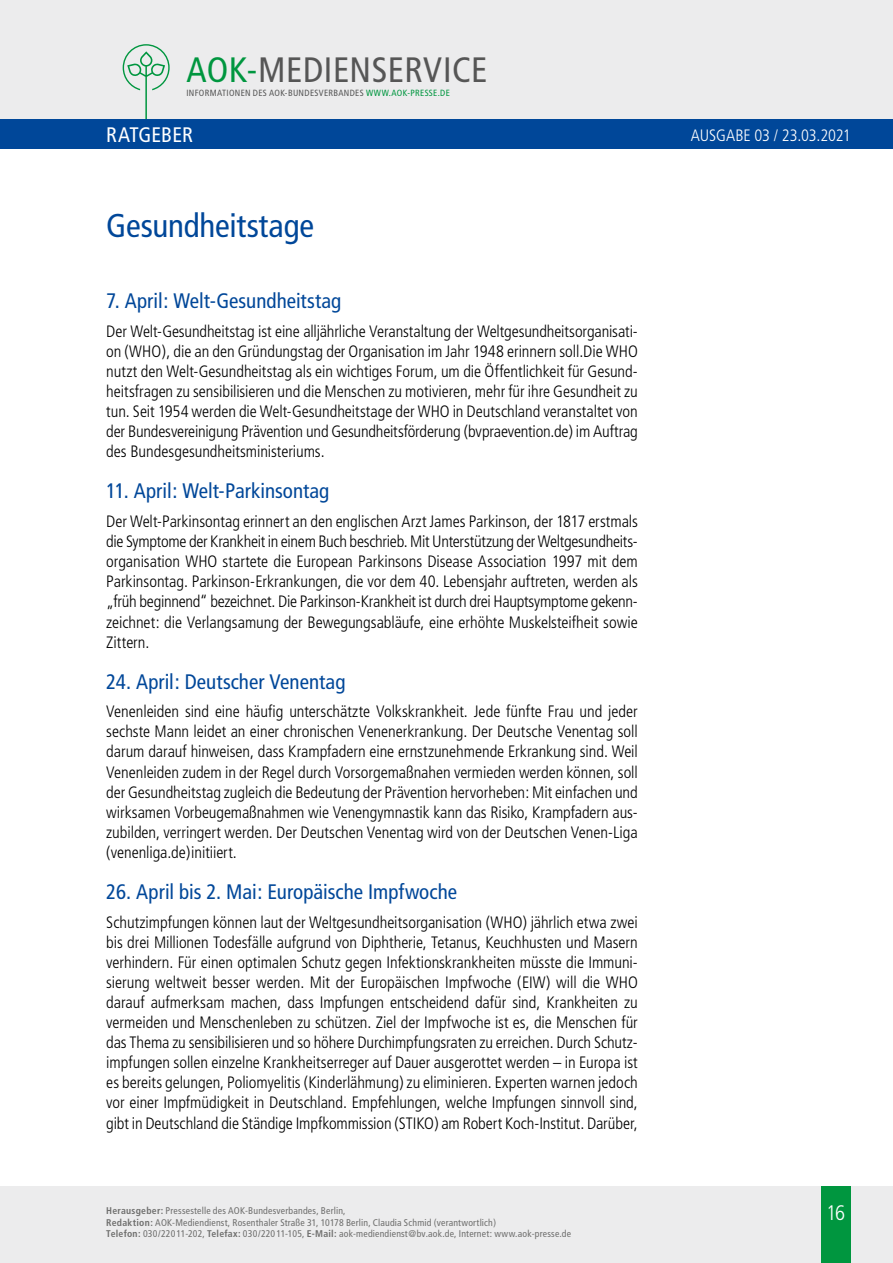
<style>
.page{position:relative;width:893px;height:1263px;background:#fff}
.page>*{position:absolute;margin:0;border:0;box-sizing:border-box;transform-origin:0 0}
.t1{font:condensed 35.25px "Frutiger";letter-spacing:.015em;color:#565656}
.t2{font:condensed 33px "Frutiger";letter-spacing:-.005em;color:#004799}
.t3{font:condensed 21px "Frutiger";color:#004799}
.t4{font:condensed 21px "Frutiger";color:#fff}
.t5{font:300 condensed 21px "Frutiger";color:#fff}
.t6{font:300 condensed 16.5px/20.1px "Frutiger";letter-spacing:-.005em;color:#000;text-align:justify}
.t7{font:300 condensed 16.5px "Frutiger";letter-spacing:-.01em;color:#fff}
.t8{font:condensed 9.75px/11.7px "Frutiger";letter-spacing:.02em;color:#6f6f6e}
.t9{font:condensed 9px "Frutiger";letter-spacing:.035em;color:#565656}
.s1{color:#00963f}
.s2{font-weight:700}
</style>
<div class="page">
<div style="left:0;top:1186px;width:893px;height:77px;background:#ececed"></div>
<div style="left:821px;top:1186px;width:29px;height:77px;background:#00963f"></div>
<div style="left:0;top:0;width:893px;height:141px;background:#ececed"></div>
<svg style="left:123px;top:44px;width:47px;height:75px"></svg>
<div style="left:0;top:119px;width:893px;height:30px;background:#004799"></div>
<h1 class="t1" style="left:186px;top:49px;width:303px"><span class="s1">AOK-</span>MEDIENSERVICE</h1>
<p class="t9" style="left:186px;top:87px;width:265px">INFORMATIONEN DES AOK-BUNDESVERBANDES <span class="s1">WWW.AOK-PRESSE.DE</span></p>
<p class="t4" style="left:106px;top:123px;width:88px">RATGEBER</p>
<p class="t7" style="left:691px;top:125px;width:161px">AUSGABE 03 / 23.03.2021</p>
<h2 class="t2" style="left:106px;top:207px;width:209px">Gesundheitstage</h2>
<p class="t3" style="left:106px;top:289px;width:237px">7. April: Welt-Gesundheitstag</p>
<p class="t6" style="left:106px;top:321px;width:533px">Der Welt-Gesundheitstag ist eine alljährliche Veranstaltung der Weltgesundheitsorganisati&shy;on (WHO), die an den Gründungstag der Organisation im Jahr 1948 erinnern soll.Die WHO nutzt den Welt-Gesundheitstag als ein wichtiges Forum, um die Öffentlichkeit für Gesund&shy;heitsfragen zu sensibilisieren und die Menschen zu motivieren, mehr für ihre Gesundheit zu tun. Seit 1954 werden die Welt-Gesundheitstage der WHO in Deutschland veranstaltet von der Bundesvereinigung Prävention und Gesundheitsförderung (bvpraevention.de) im Auftrag des Bundesgesundheitsministeriums.</p>
<p class="t3" style="left:106px;top:479px;width:225px">11. April: Welt-Parkinsontag</p>
<p class="t6" style="left:106px;top:511px;width:533px">Der Welt-Parkinsontag erinnert an den englischen Arzt James Parkinson, der 1817 erstmals die Symptome der Krankheit in einem Buch beschrieb. Mit Unterstützung der Weltgesundheits&shy;organisation WHO startete die European Parkinsons Disease Association 1997 mit dem Parkinsontag. Parkinson-Erkrankungen, die vor dem 40. Lebensjahr auftreten, werden als „früh beginnend“ bezeichnet. Die Parkinson-Krankheit ist durch drei Hauptsymptome gekenn&shy;zeichnet: die Verlangsamung der Bewegungsabläufe, eine erhöhte Muskelsteifheit sowie Zittern.</p>
<p class="t3" style="left:106px;top:669px;width:241px">24. April: Deutscher Venentag</p>
<p class="t6" style="left:106px;top:702px;width:533px">Venenleiden sind eine häufig unterschätzte Volkskrankheit. Jede fünfte Frau und jeder sechste Mann leidet an einer chronischen Venenerkrankung. Der Deutsche Venentag soll darum darauf hinweisen, dass Krampfadern eine ernstzunehmende Erkrankung sind. Weil Venenleiden zudem in der Regel durch Vorsorgemaßnahen vermieden werden können, soll der Gesundheitstag zugleich die Bedeutung der Prävention hervorheben: Mit einfachen und wirksamen Vorbeugemaßnahmen wie Venengymnastik kann das Risiko, Krampfadern aus&shy;zubilden, verringert werden. Der Deutschen Venentag wird von der Deutschen Venen-Liga (venenliga.de)initiiert.</p>
<p class="t3" style="left:106px;top:879px;width:352px">26. April bis 2. Mai: Europäische Impfwoche</p>
<p class="t6" style="left:106px;top:912px;width:533px">Schutzimpfungen können laut der Weltgesundheitsorganisation (WHO) jährlich etwa zwei bis drei Millionen Todesfälle aufgrund von Diphtherie, Tetanus, Keuchhusten und Masern verhindern. Für einen optimalen Schutz gegen Infektionskrankheiten müsste die Immuni&shy;sierung weltweit besser werden. Mit der Europäischen Impfwoche (EIW) will die WHO darauf aufmerksam machen, dass Impfungen entscheidend dafür sind, Krankheiten zu vermeiden und Menschenleben zu schützen. Ziel der Impfwoche ist es, die Menschen für das Thema zu sensibilisieren und so höhere Durchimpfungsraten zu erreichen. Durch Schutz&shy;impfungen sollen einzelne Krankheitserreger auf Dauer ausgerottet werden – in Europa ist es bereits gelungen, Poliomyelitis (Kinderlähmung) zu eliminieren. Experten warnen jedoch vor einer Impfmüdigkeit in Deutschland. Empfehlungen, welche Impfungen sinnvoll sind, gibt in Deutschland die Ständige Impfkommission (STIKO) am Robert Koch-Institut. Darüber,</p>
<p class="t8" style="left:106px;top:1205px;width:466px"><span class="s2">Herausgeber:</span> Pressestelle des AOK-Bundesverbandes, Berlin,<br><span class="s2">Redaktion:</span> AOK-Mediendienst, Rosenthaler Straße 31, 10178 Berlin, Claudia Schmid (verantwortlich)<br><span class="s2">Telefon:</span> 030/22011-202, <span class="s2">Telefax:</span> 030/22011-105, <span class="s2">E-Mail:</span> aok-mediendienst@bv.aok.de, Internet: www.aok-presse.de</p>
<p class="t5" style="left:826px;top:1201px;width:21px">16</p>
</div>
